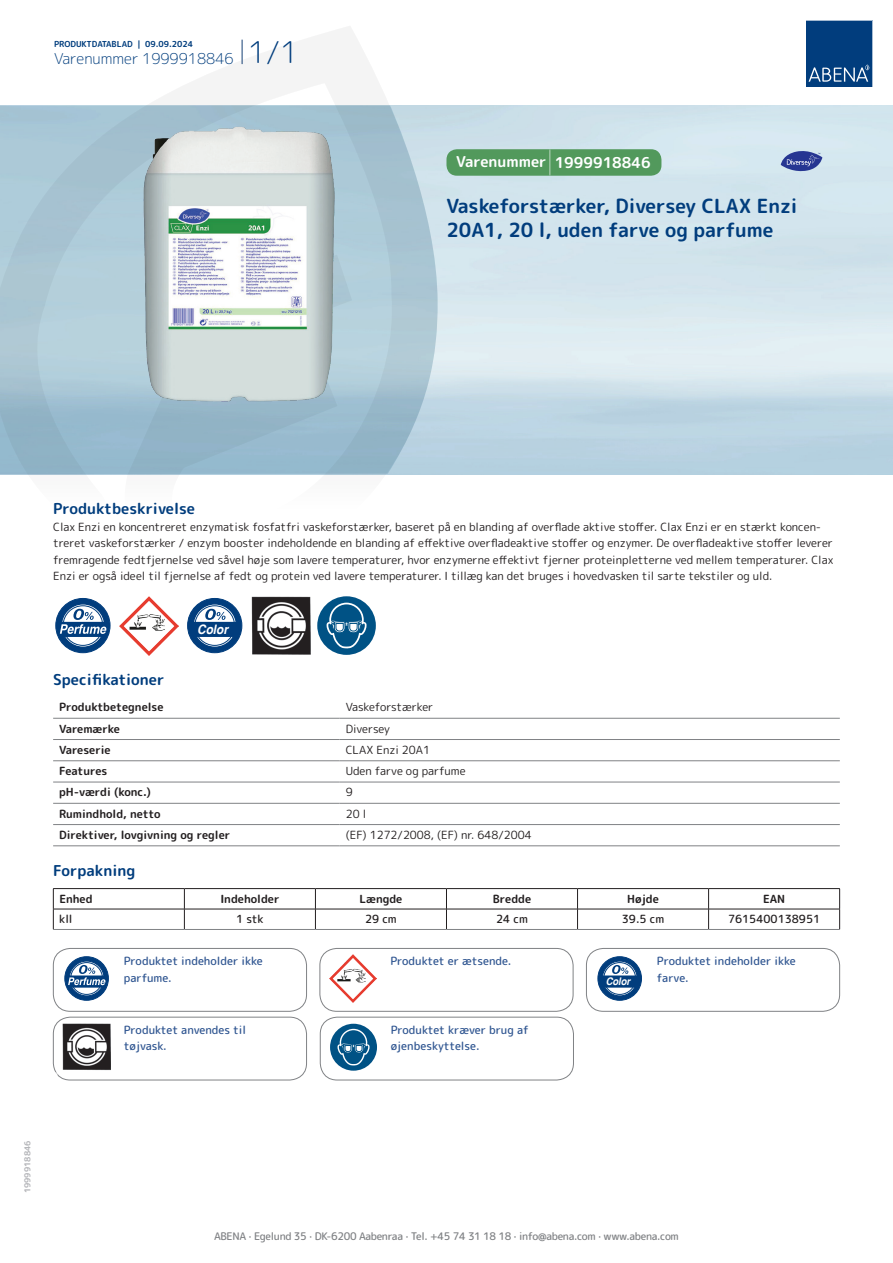
<style>
.page{position:relative;width:893px;height:1263px;background:#fff}
.page>*{position:absolute;margin:0;border:0;box-sizing:border-box;transform-origin:0 0}
.t1{font:700 19.5px/24px "Rounded Mplus 1 c";color:#013d7d}
.t2{font:700 15px "Rounded Mplus 1 c";color:#013d7d}
.t3{font:300 15px "Rounded Mplus 1 c";color:#013d7d}
.t4{font:700 15px "Rounded Mplus 1 c";color:#fff}
.t5{font:italic 700 13.05px "Helvetica";letter-spacing:-.005em;color:#fff;scale:.9 1}
.t6{font:11.25px/16.5px "Rounded Mplus 1 c";color:#231f20}
.t7{font:500 11.25px/16.5px "Rounded Mplus 1 c";color:#305691}
.t8{font:700 11.25px "Rounded Mplus 1 c";color:#231f20}
.t9{font:500 11.25px "Rounded Mplus 1 c";color:#231f20}
.t10{font:500 10.5px "Rounded Mplus 1 c";letter-spacing:-.03em;color:#808285}
.t11{font:italic 700 10.5px "Helvetica";letter-spacing:-.005em;color:#fff;scale:.9 1}
.t12{font:700 10.5px "Rounded Mplus 1 c";color:#fff}
.t13{font:700 8.25px "Rounded Mplus 1 c";color:#013d7d}
.t14{font:700 8.25px "Rounded Mplus 1 c";color:#b2b3b7}
.s1{font-size:30px}
.s2{font-size:25.5px}
</style>
<div class="page">
<svg style="left:0;top:26px;width:439px;height:586px"></svg>
<svg style="left:0;top:106px;width:438px;height:368px;background:#a6c4d3"></svg>
<svg style="left:242px;top:40px;width:1px;height:24px"></svg>
<svg style="left:806px;top:20px;width:67px;height:67px;background:#144b86"></svg>
<img style="left:144px;top:127px;width:190px;height:275px">
<div style="left:56px;top:598px;width:54px;height:55px;background:#013d7d;border-radius:50%"></div>
<div style="left:55px;top:598px;width:55px;height:55px;border:1px solid #013d7d;border-radius:50%"></div>
<svg style="left:61px;top:604px;width:44px;height:43px"></svg>
<div style="left:61px;top:603px;width:44px;height:45px;border:1px solid #013d7d;border-radius:50%"></div>
<div style="left:63px;top:606px;width:40px;height:39px;border:1px solid #013d7d;border-radius:50%"></div>
<svg style="left:58px;top:609px;width:49px;height:28px"></svg>
<img style="left:119px;top:596px;width:59px;height:59px">
<div style="left:188px;top:598px;width:54px;height:55px;background:#013d7d;border-radius:50%"></div>
<div style="left:187px;top:598px;width:55px;height:55px;border:1px solid #013d7d;border-radius:50%"></div>
<svg style="left:193px;top:604px;width:44px;height:43px"></svg>
<div style="left:192px;top:603px;width:45px;height:45px;border:1px solid #013d7d;border-radius:50%"></div>
<div style="left:195px;top:606px;width:40px;height:39px;border:1px solid #013d7d;border-radius:50%"></div>
<svg style="left:189px;top:609px;width:49px;height:28px"></svg>
<img style="left:251px;top:596px;width:59px;height:59px">
<div style="left:317px;top:596px;width:59px;height:59px;background:#005285;border-radius:50%"></div>
<svg style="left:327px;top:596px;width:40px;height:52px"></svg>
<hr style="left:53px;top:718px;width:287px;height:1px;background:#808285">
<hr style="left:340px;top:718px;width:500px;height:1px;background:#808285">
<hr style="left:53px;top:739px;width:287px;height:1px;background:#808285">
<hr style="left:340px;top:739px;width:500px;height:1px;background:#808285">
<hr style="left:53px;top:760px;width:287px;height:1px;background:#808285">
<hr style="left:340px;top:760px;width:500px;height:1px;background:#808285">
<hr style="left:53px;top:782px;width:287px;height:1px;background:#808285">
<hr style="left:340px;top:782px;width:500px;height:1px;background:#808285">
<hr style="left:53px;top:803px;width:287px;height:1px;background:#808285">
<hr style="left:340px;top:803px;width:500px;height:1px;background:#808285">
<hr style="left:53px;top:824px;width:287px;height:1px;background:#808285">
<hr style="left:340px;top:824px;width:500px;height:1px;background:#808285">
<hr style="left:53px;top:845px;width:287px;height:1px;background:#808285">
<hr style="left:340px;top:845px;width:500px;height:1px;background:#808285">
<hr style="left:53px;top:888px;width:131px;height:1px;background:#231f20">
<hr style="left:184px;top:888px;width:131px;height:1px;background:#231f20">
<hr style="left:315px;top:888px;width:131px;height:1px;background:#231f20">
<hr style="left:446px;top:888px;width:131px;height:1px;background:#231f20">
<hr style="left:577px;top:888px;width:132px;height:1px;background:#231f20">
<hr style="left:709px;top:888px;width:131px;height:1px;background:#231f20">
<hr style="left:53px;top:909px;width:131px;height:1px;background:#231f20">
<svg style="left:53px;top:889px;width:1px;height:40px"></svg>
<hr style="left:184px;top:909px;width:131px;height:1px;background:#231f20">
<svg style="left:184px;top:889px;width:1px;height:40px"></svg>
<hr style="left:315px;top:909px;width:131px;height:1px;background:#231f20">
<svg style="left:315px;top:889px;width:1px;height:40px"></svg>
<hr style="left:446px;top:909px;width:131px;height:1px;background:#231f20">
<svg style="left:446px;top:889px;width:1px;height:40px"></svg>
<hr style="left:577px;top:909px;width:132px;height:1px;background:#231f20">
<svg style="left:577px;top:889px;width:1px;height:40px"></svg>
<hr style="left:709px;top:909px;width:131px;height:1px;background:#231f20">
<svg style="left:708px;top:889px;width:1px;height:40px"></svg>
<svg style="left:839px;top:889px;width:1px;height:40px"></svg>
<hr style="left:53px;top:929px;width:131px;height:1px;background:#808285">
<hr style="left:184px;top:929px;width:131px;height:1px;background:#808285">
<hr style="left:315px;top:929px;width:131px;height:1px;background:#808285">
<hr style="left:446px;top:929px;width:131px;height:1px;background:#808285">
<hr style="left:577px;top:929px;width:132px;height:1px;background:#808285">
<hr style="left:709px;top:929px;width:131px;height:1px;background:#808285">
<div style="left:65px;top:957px;width:43px;height:43px;background:#013d7d;border-radius:50%"></div>
<div style="left:65px;top:956px;width:44px;height:44px;border:1px solid #013d7d;border-radius:50%"></div>
<svg style="left:69px;top:961px;width:35px;height:35px"></svg>
<div style="left:69px;top:960px;width:36px;height:36px;border:1px solid #013d7d;border-radius:50%"></div>
<div style="left:71px;top:962px;width:32px;height:32px;border:1px solid #013d7d;border-radius:50%"></div>
<svg style="left:66px;top:965px;width:40px;height:23px"></svg>
<div style="left:53px;top:948px;width:254px;height:63px;border:1px solid #808285;border-radius:17px"></div>
<img style="left:330px;top:955px;width:47px;height:47px">
<div style="left:320px;top:948px;width:253px;height:63px;border:1px solid #808285;border-radius:17px"></div>
<div style="left:598px;top:957px;width:43px;height:43px;background:#013d7d;border-radius:50%"></div>
<div style="left:598px;top:956px;width:44px;height:44px;border:1px solid #013d7d;border-radius:50%"></div>
<svg style="left:602px;top:961px;width:35px;height:35px"></svg>
<div style="left:602px;top:960px;width:36px;height:36px;border:1px solid #013d7d;border-radius:50%"></div>
<div style="left:604px;top:962px;width:32px;height:32px;border:1px solid #013d7d;border-radius:50%"></div>
<svg style="left:599px;top:965px;width:40px;height:23px"></svg>
<div style="left:586px;top:948px;width:254px;height:63px;border:1px solid #808285;border-radius:17px"></div>
<img style="left:63px;top:1024px;width:47px;height:46px">
<div style="left:53px;top:1017px;width:254px;height:63px;border:1px solid #808285;border-radius:17px"></div>
<div style="left:330px;top:1024px;width:47px;height:47px;background:#005285;border-radius:50%"></div>
<svg style="left:337px;top:1024px;width:33px;height:41px"></svg>
<div style="left:320px;top:1017px;width:254px;height:63px;border:1px solid #808285;border-radius:17px"></div>
<div style="left:446px;top:149px;width:215px;height:27px;background:#52995c;border-radius:10px"></div>
<svg style="left:781px;top:151px;width:41px;height:20px"></svg>
<p class="t13" style="left:54px;top:38px;width:141px">PRODUKTDATABLAD | 09.09.2024</p>
<h2 class="t3" style="left:54px;top:48px;width:246px">Varenummer 1999918846 <span class="s1">1/1</span></h2>
<h2 class="t4" style="left:456px;top:152px;width:196px">Varenummer <span class="s2">|</span> 1999918846</h2>
<h1 class="t1" style="left:446px;top:194px;width:353px">Vaskeforstærker, Diversey CLAX Enzi<br>20A1, 20 l, uden farve og parfume</h1>
<h2 class="t2" style="left:53px;top:498px;width:143px">Produktbeskrivelse</h2>
<p class="t6" style="left:53px;top:518px;width:782px">Clax Enzi en koncentreret enzymatisk fosfatfri vaskeforstærker, baseret på en blanding af overflade aktive stoffer. Clax Enzi er en stærkt koncen&shy;treret vaskeforstærker / enzym booster indeholdende en blanding af effektive overfladeaktive stoffer og enzymer. De overfladeaktive stoffer leverer fremragende fedtfjernelse ved såvel høje som lavere temperaturer, hvor enzymerne effektivt fjerner proteinpletterne ved mellem temperaturer. Clax Enzi er også ideel til fjernelse af fedt og protein ved lavere temperaturer. I tillæg kan det bruges i hovedvasken til sarte tekstiler og uld.</p>
<p class="t5" style="left:197px;top:618px;width:36px">Color</p>
<h2 class="t2" style="left:53px;top:668px;width:113px">Specifikationer</h2>
<p class="t8" style="left:59px;top:699px;width:106px">Produktbetegnelse</p>
<p class="t6" style="left:346px;top:699px;width:89px">Vaskeforstærker</p>
<p class="t8" style="left:59px;top:721px;width:62px">Varemærke</p>
<p class="t6" style="left:346px;top:720px;width:46px">Diversey</p>
<p class="t8" style="left:59px;top:742px;width:53px">Vareserie</p>
<p class="t6" style="left:346px;top:741px;width:86px">CLAX Enzi 20A1</p>
<p class="t8" style="left:59px;top:763px;width:50px">Features</p>
<p class="t6" style="left:346px;top:763px;width:121px">Uden farve og parfume</p>
<p class="t8" style="left:59px;top:784px;width:93px">pH-værdi (konc.)</p>
<p class="t6" style="left:346px;top:784px;width:8px">9</p>
<p class="t8" style="left:59px;top:806px;width:103px">Rumindhold, netto</p>
<p class="t6" style="left:346px;top:805px;width:22px">20 l</p>
<p class="t8" style="left:59px;top:827px;width:173px">Direktiver, lovgivning og regler</p>
<p class="t6" style="left:346px;top:827px;width:188px">(EF) 1272/2008, (EF) nr. 648/2004</p>
<h2 class="t2" style="left:53px;top:860px;width:84px">Forpakning</h2>
<p class="t8" style="left:59px;top:891px;width:35px">Enhed</p>
<p class="t8" style="left:220px;top:891px;width:61px">Indeholder</p>
<p class="t8" style="left:359px;top:891px;width:44px">Længde</p>
<p class="t8" style="left:493px;top:891px;width:40px">Bredde</p>
<p class="t8" style="left:627px;top:891px;width:33px">Højde</p>
<p class="t8" style="left:763px;top:891px;width:24px">EAN</p>
<p class="t9" style="left:59px;top:911px;width:15px">kll</p>
<p class="t9" style="left:236px;top:911px;width:29px">1 stk</p>
<p class="t9" style="left:365px;top:911px;width:33px">29 cm</p>
<p class="t9" style="left:496px;top:911px;width:33px">24 cm</p>
<p class="t9" style="left:622px;top:911px;width:44px">39.5 cm</p>
<p class="t9" style="left:728px;top:911px;width:94px">7615400138951</p>
<p class="t7" style="left:124px;top:953px;width:140px">Produktet indeholder ikke parfume.</p>
<p class="t7" style="left:390px;top:953px;width:123px">Produktet er ætsende.</p>
<p class="t7" style="left:657px;top:953px;width:140px">Produktet indeholder ikke</p>
<p class="t11" style="left:606px;top:973px;width:29px">Color</p>
<p class="t7" style="left:657px;top:969px;width:33px">farve.</p>
<p class="t12" style="left:53px;top:1069px;width:7px">*</p>
<p class="t7" style="left:124px;top:1021px;width:124px">Produktet anvendes til tøjvask.</p>
<p class="t7" style="left:391px;top:1021px;width:139px">Produktet kræver brug af øjenbeskyttelse.</p>
<p class="t14" style="left:22px;top:1193px;width:54px;rotate:-90deg">1999918846</p>
<p class="t10" style="left:214px;top:1229px;width:466px">ABENA · Egelund 35 · DK-6200 Aabenraa · Tel. +45 74 31 18 18 · info@abena.com · www.abena.com</p>
</div>
